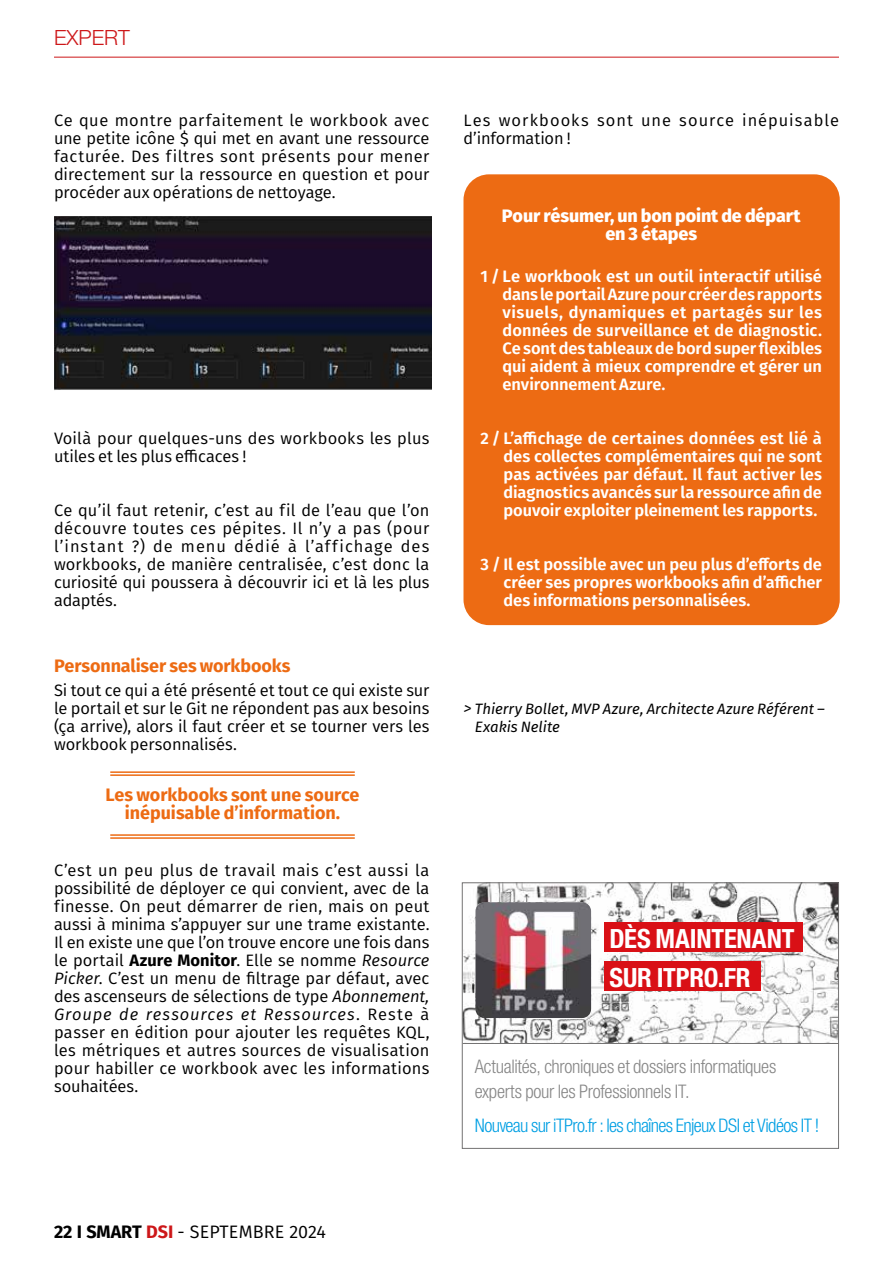
<style>
.page{position:relative;width:893px;height:1263px;background:#fff}
.page>*{position:absolute;margin:0;border:0;box-sizing:border-box;transform-origin:0 0}
.t1{font:condensed 37.05px "Helvetica Neue LT Std";color:#fff}
.t2{font:700 condensed 26.55px/39px "Helvetica Neue LT Std";letter-spacing:-.005em;color:#fff}
.t3{font:300 21px "Helvetica Neue LT Std";color:#cd1719}
.t4{font:condensed 19.05px/22.2px "Helvetica Neue LT Std";color:#818080}
.t5{font:condensed 19.05px "Helvetica Neue LT Std";color:#0098da}
.t6{font:300 condensed 18.75px/25px "Helvetica Neue LT Std";letter-spacing:-.015em;color:#878787}
.t7{font:300 condensed 18.75px "Helvetica Neue LT Std";letter-spacing:-.035em;color:#009fe3}
.t8{font:700 18px/18px "Fira Sans";color:#ed6b13;text-align:center}
.t9{font:800 18px/18px "Fira Sans";letter-spacing:-.005em;color:#fff;text-align:center}
.t10{font:18px "Fira Sans";letter-spacing:.01em;color:#000}
.t11{font:16.5px/18px "Fira Sans";letter-spacing:.005em;color:#000;text-align:justify}
.t12{font:600 16.5px/18px "Fira Sans";letter-spacing:-.005em;color:#fff;text-align:justify}
.t13{font:16.5px/18px "Fira Sans";letter-spacing:.06em;color:#000}
.t14{font:italic 15px/18px "Fira Sans";letter-spacing:-.005em;color:#000}
.s1{font-weight:700}
.s2{font-style:italic}
.s3{font-size:16.5px}
.s4{font-weight:700;color:#cd1719}
</style>
<div class="page">
<div style="left:463px;top:174px;width:377px;height:451px;background:#ed6b13;border-radius:26px"></div>
<hr style="left:54px;top:57px;width:785px;height:1px;background:#cd1719">
<img style="left:54px;top:216px;width:378px;height:174px">
<hr style="left:110px;top:771px;width:245px;height:2px;background:#ed6b13">
<hr style="left:110px;top:774px;width:245px;height:2px;background:#ed6b13">
<hr style="left:110px;top:834px;width:245px;height:2px;background:#ed6b13">
<hr style="left:110px;top:837px;width:245px;height:2px;background:#ed6b13">
<img style="left:464px;top:884px;width:373px;height:158px">
<div style="left:462px;top:882px;width:377px;height:267px;border:1px solid #747373"></div>
<svg style="left:475px;top:902px;width:116px;height:116px"></svg>
<hr style="left:463px;top:1043px;width:376px;height:1px;background:#747373">
<div style="left:604px;top:922px;width:198px;height:30px;background:#d91016"></div>
<div style="left:604px;top:961px;width:156px;height:30px;background:#d91016"></div>
<p class="t3" style="left:54px;top:24px;width:77px">EXPERT</p>
<p class="t11" style="left:54px;top:111px;width:377px">Ce que montre parfaitement le workbook avec une petite icône $ qui met en avant une ressource facturée. Des filtres sont présents pour mener directement sur la ressource en question et pour procéder aux opérations de nettoyage.</p>
<p class="t11" style="left:54px;top:429px;width:377px">Voilà pour quelques-uns des workbooks les plus utiles et les plus efficaces !</p>
<p class="t11" style="left:54px;top:501px;width:377px">Ce qu’il faut retenir, c’est au fil de l’eau que l’on découvre toutes ces pépites. Il n’y a pas (pour l’instant ?) de menu dédié à l’affichage des workbooks, de manière centralisée, c’est donc la curiosité qui poussera à découvrir ici et là les plus adaptés.</p>
<p class="t8" style="left:54px;top:655px;width:238px">Personnaliser ses workbooks</p>
<p class="t11" style="left:54px;top:681px;width:377px">Si tout ce qui a été présenté et tout ce qui existe sur le portail et sur le Git ne répondent pas aux besoins (ça arrive), alors il faut créer et se tourner vers les workbook personnalisés.</p>
<p class="t8" style="left:106px;top:785px;width:255px">Les workbooks sont une source inépuisable d’information.</p>
<p class="t11" style="left:54px;top:861px;width:377px">C’est un peu plus de travail mais c’est aussi la possibilité de déployer ce qui convient, avec de la finesse. On peut démarrer de rien, mais on peut aussi à minima s’appuyer sur une trame existante.<br>Il en existe une que l’on trouve encore une fois dans le portail <span class="s1">Azure Monitor</span>. Elle se nomme <span class="s2">Resource Picker</span>. C’est un menu de filtrage par défaut, avec des ascenseurs de sélections de type <span class="s2">Abonnement, Groupe de ressources et Ressources</span>. Reste à passer en édition pour ajouter les requêtes KQL, les métriques et autres sources de visualisation pour habiller ce workbook avec les informations souhaitées.</p>
<p class="t13" style="left:463px;top:111px;width:377px">Les workbooks sont une source inépuisable d’information !</p>
<p class="t9" style="left:502px;top:205px;width:300px">Pour résumer, un bon point de départ en 3 étapes</p>
<p class="t12" style="left:503px;top:266px;width:321px;text-indent:-22px">1 / Le workbook est un outil interactif utilisé dans le portail Azure pour créer des rapports visuels, dynamiques et partagés sur les données de surveillance et de diagnostic.<br>Ce sont des tableaux de bord super flexibles qui aident à mieux comprendre et gérer un environnement Azure.</p>
<p class="t12" style="left:503px;top:428px;width:320px;text-indent:-23px">2 / L’affichage de certaines données est lié à des collectes complémentaires qui ne sont pas activées par défaut. Il faut activer les diagnostics avancés sur la ressource afin de pouvoir exploiter pleinement les rapports.</p>
<p class="t12" style="left:504px;top:554px;width:320px;text-indent:-23px">3 / Il est possible avec un peu plus d’efforts de créer ses propres workbooks afin d’afficher des informations personnalisées.</p>
<p class="t14" style="left:475px;top:699px;width:351px;text-indent:-11px"><span class="s3">&gt;</span> Thierry Bollet, MVP Azure, Architecte Azure Référent –<br>Exakis Nelite</p>
<h2 class="t2" style="left:609px;top:918px;width:187px">DÈS MAINTENANT<br>SUR ITPRO.FR</h2>
<h1 class="t1" style="left:636px;top:941px;width:203px;rotate:-2deg">SUR ITPRO.FR</h1>
<p class="t4" style="left:474px;top:1051px;width:339px">Actualités, chroniques et dossiers informatiques experts pour les Professionnels IT.</p>
<p class="t6" style="left:475px;top:1054px;width:303px">Actualités, chroniques et dossiers informatiques experts pour les Professionnels IT.</p>
<p class="t7" style="left:475px;top:1115px;width:346px">Nouveau sur iTPro.fr : les chaînes Enjeux DSI et Vidéos IT !</p>
<p class="t5" style="left:472px;top:1105px;width:412px">Nouveau sur iTPro.fr : les chaînes Enjeux DSI et Vidéos IT !</p>
<p class="t10" style="left:54px;top:1218px;width:273px"><span class="s1">22 I SMART</span> <span class="s4">DSI</span> - SEPTEMBRE 2024</p>
</div>
